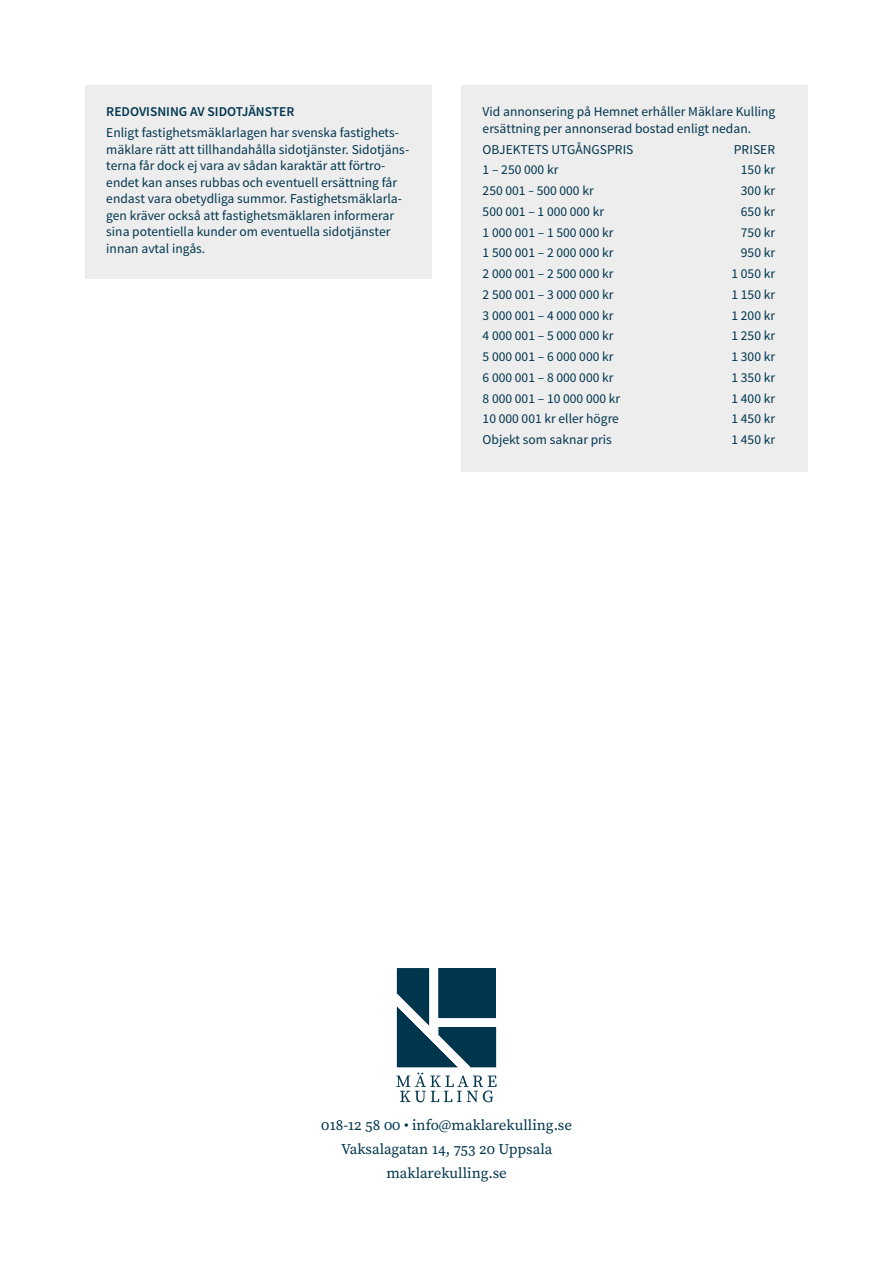
<style>
.page{position:relative;width:893px;height:1263px;background:#fff}
.page>*{position:absolute;margin:0;border:0;box-sizing:border-box;transform-origin:0 0}
.t1{font:15px/24px "Source Serif Pro";color:#00354e;text-align:center}
.t2{font:13.5px/16.5px "Source Sans Pro";color:#00354e}
.t3{font:600 13.5px "Source Sans Pro";color:#00354e}
</style>
<div class="page">
<div style="left:85px;top:85px;width:347px;height:194px;background:#ededed"></div>
<svg style="left:396px;top:968px;width:101px;height:134px"></svg>
<div style="left:461px;top:85px;width:347px;height:387px;background:#ededed"></div>
<p class="t3" style="left:106px;top:103px;width:190px">REDOVISNING AV SIDOTJÄNSTER</p>
<p class="t2" style="left:106px;top:125px;width:304px">Enligt fastighetsmäklarlagen har svenska fastighets&shy;mäklare rätt att tillhandahålla sidotjänster. Sidotjäns&shy;terna får dock ej vara av sådan karaktär att förtro&shy;endet kan anses rubbas och eventuell ersättning får endast vara obetydliga summor. Fastighetsmäklarla&shy;gen kräver också att fastighetsmäklaren informerar sina potentiella kunder om eventuella sidotjänster innan avtal ingås.</p>
<p class="t2" style="left:483px;top:104px;width:294px">Vid annonsering på Hemnet erhåller Mäklare Kulling ersättning per annonserad bostad enligt nedan.</p>
<p class="t2" style="left:483px;top:141px;width:152px">OBJEKTETS UTGÅNGSPRIS</p>
<p class="t2" style="left:734px;top:141px;width:43px">PRISER</p>
<p class="t2" style="left:483px;top:162px;width:77px">1 – 250 000 kr</p>
<p class="t2" style="left:741px;top:162px;width:36px">150 kr</p>
<p class="t2" style="left:483px;top:183px;width:113px">250 001 – 500 000 kr</p>
<p class="t2" style="left:741px;top:183px;width:36px">300 kr</p>
<p class="t2" style="left:483px;top:203px;width:123px">500 001 – 1 000 000 kr</p>
<p class="t2" style="left:741px;top:203px;width:36px">650 kr</p>
<p class="t2" style="left:483px;top:224px;width:132px">1 000 001 – 1 500 000 kr</p>
<p class="t2" style="left:741px;top:224px;width:36px">750 kr</p>
<p class="t2" style="left:483px;top:245px;width:132px">1 500 001 – 2 000 000 kr</p>
<p class="t2" style="left:741px;top:245px;width:36px">950 kr</p>
<p class="t2" style="left:483px;top:266px;width:132px">2 000 001 – 2 500 000 kr</p>
<p class="t2" style="left:731px;top:266px;width:45px">1 050 kr</p>
<p class="t2" style="left:483px;top:286px;width:132px">2 500 001 – 3 000 000 kr</p>
<p class="t2" style="left:731px;top:286px;width:45px">1 150 kr</p>
<p class="t2" style="left:483px;top:307px;width:132px">3 000 001 – 4 000 000 kr</p>
<p class="t2" style="left:731px;top:307px;width:45px">1 200 kr</p>
<p class="t2" style="left:483px;top:328px;width:132px">4 000 001 – 5 000 000 kr</p>
<p class="t2" style="left:731px;top:328px;width:45px">1 250 kr</p>
<p class="t2" style="left:483px;top:349px;width:132px">5 000 001 – 6 000 000 kr</p>
<p class="t2" style="left:731px;top:349px;width:45px">1 300 kr</p>
<p class="t2" style="left:483px;top:369px;width:132px">6 000 001 – 8 000 000 kr</p>
<p class="t2" style="left:731px;top:369px;width:45px">1 350 kr</p>
<p class="t2" style="left:483px;top:390px;width:139px">8 000 001 – 10 000 000 kr</p>
<p class="t2" style="left:731px;top:390px;width:45px">1 400 kr</p>
<p class="t2" style="left:483px;top:411px;width:138px">10 000 001 kr eller högre</p>
<p class="t2" style="left:731px;top:411px;width:45px">1 450 kr</p>
<p class="t2" style="left:483px;top:432px;width:131px">Objekt som saknar pris</p>
<p class="t2" style="left:731px;top:432px;width:45px">1 450 kr</p>
<p class="t1" style="left:321px;top:1113px;width:252px">018-12 58 00 • info@maklarekulling.se<br>Vaksalagatan 14, 753 20 Uppsala maklarekulling.se</p>
</div>
